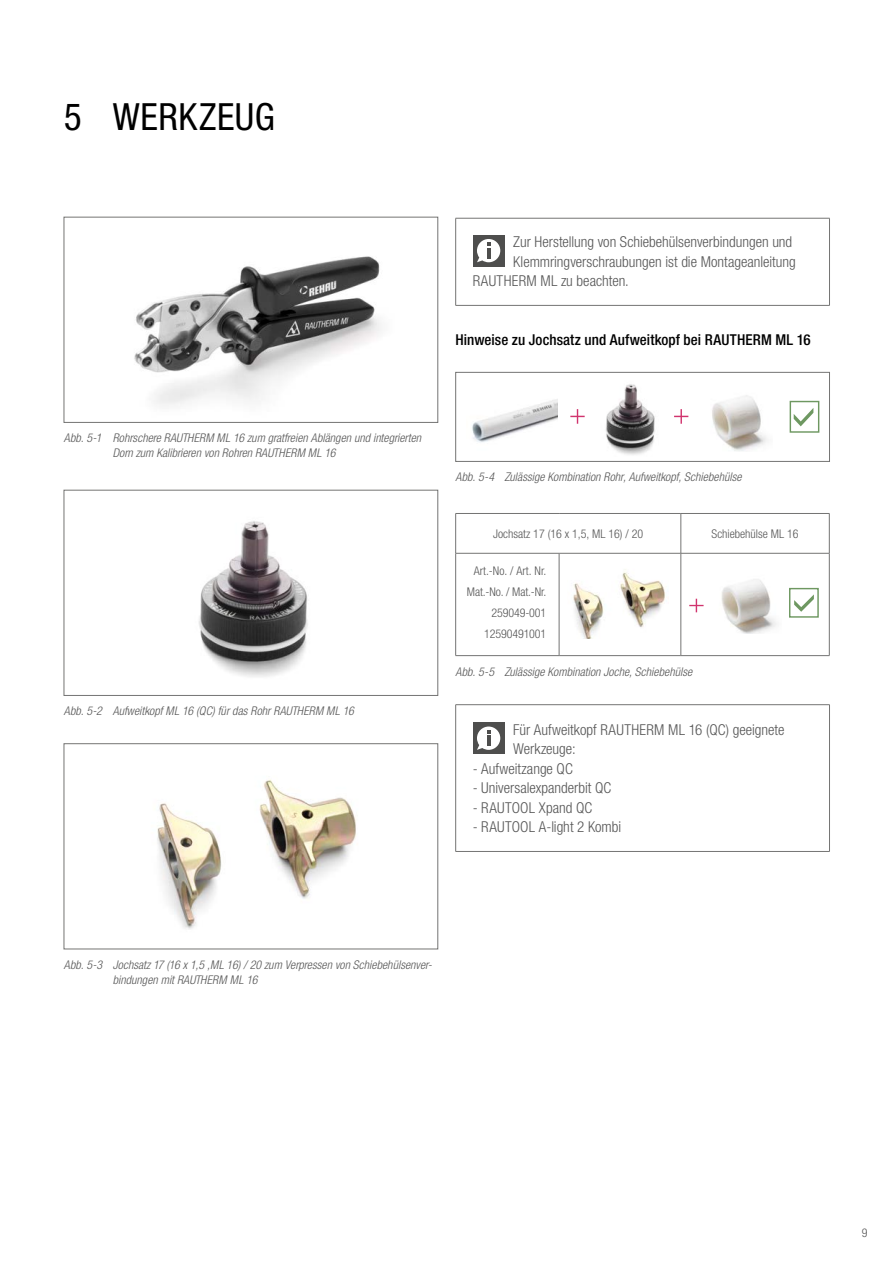
<style>
.page{position:relative;width:893px;height:1263px;background:#fff}
.page>*{position:absolute;margin:0;border:0;box-sizing:border-box;transform-origin:0 0}
.t1{font:condensed 37.5px "Helvetica Neue LTW1 G";letter-spacing:.015em;color:#000}
.Bodytext{font:300 condensed 15px/19.5px "Helvetica Neue LTW1 G";color:#565656}
.Bodytext_headline{font:500 condensed 15px "Helvetica Neue LTW1 G";letter-spacing:.005em;color:#000}
.t2{font:italic 300 condensed 12px/15px "Helvetica Neue LTW1 G";letter-spacing:.005em;color:#565656}
.t3{font:300 condensed 12px/21px "Helvetica Neue LTW1 G";color:#565656;text-align:right}
</style>
<div class="page">
<img style="left:134px;top:256px;width:247px;height:150px">
<div style="left:64px;top:217px;width:374px;height:206px;border:1px solid #747473"></div>
<img style="left:199px;top:521px;width:109px;height:156px">
<div style="left:64px;top:490px;width:374px;height:206px;border:1px solid #747473"></div>
<img style="left:157px;top:779px;width:199px;height:150px">
<div style="left:64px;top:743px;width:374px;height:206px;border:1px solid #747473"></div>
<hr style="left:455px;top:218px;width:375px;height:1px;background:#747473">
<hr style="left:455px;top:218px;width:1px;height:87px;background:#747473">
<hr style="left:829px;top:218px;width:1px;height:87px;background:#747473">
<hr style="left:455px;top:305px;width:375px;height:1px;background:#747473">
<div style="left:473px;top:235px;width:32px;height:32px;background:#4e4e4d"></div>
<svg style="left:477px;top:239px;width:23px;height:23px"></svg>
<div style="left:455px;top:372px;width:375px;height:90px;border:1px solid #747473"></div>
<div style="left:790px;top:401px;width:29px;height:32px;background:#fff;border:1px solid #6e9861"></div>
<svg style="left:794px;top:408px;width:19px;height:18px"></svg>
<svg style="left:674px;top:409px;width:14px;height:15px"></svg>
<svg style="left:570px;top:409px;width:15px;height:15px"></svg>
<img style="left:606px;top:384px;width:49px;height:71px">
<img style="left:472px;top:399px;width:86px;height:43px">
<img style="left:712px;top:395px;width:55px;height:56px">
<hr style="left:455px;top:513px;width:104px;height:1px;background:#747473">
<hr style="left:455px;top:514px;width:1px;height:39px;background:#747473">
<hr style="left:559px;top:513px;width:122px;height:1px;background:#747473">
<hr style="left:681px;top:513px;width:148px;height:1px;background:#747473">
<hr style="left:681px;top:514px;width:1px;height:39px;background:#747473">
<hr style="left:829px;top:514px;width:1px;height:39px;background:#747473">
<hr style="left:455px;top:553px;width:104px;height:1px;background:#747473">
<hr style="left:455px;top:553px;width:1px;height:102px;background:#747473">
<hr style="left:559px;top:553px;width:122px;height:1px;background:#747473">
<hr style="left:559px;top:553px;width:1px;height:102px;background:#747473">
<hr style="left:681px;top:553px;width:148px;height:1px;background:#747473">
<hr style="left:681px;top:553px;width:1px;height:102px;background:#747473">
<hr style="left:829px;top:553px;width:1px;height:102px;background:#747473">
<hr style="left:455px;top:655px;width:104px;height:1px;background:#747473">
<hr style="left:559px;top:655px;width:122px;height:1px;background:#747473">
<hr style="left:681px;top:655px;width:148px;height:1px;background:#747473">
<img style="left:573px;top:569px;width:92px;height:70px">
<svg style="left:689px;top:599px;width:15px;height:13px"></svg>
<div style="left:789px;top:588px;width:30px;height:30px;background:#fff;border:1px solid #6e9861"></div>
<svg style="left:794px;top:594px;width:20px;height:18px"></svg>
<img style="left:721px;top:579px;width:56px;height:54px">
<hr style="left:455px;top:704px;width:375px;height:1px;background:#747473">
<hr style="left:455px;top:705px;width:1px;height:146px;background:#747473">
<hr style="left:829px;top:705px;width:1px;height:146px;background:#747473">
<hr style="left:455px;top:851px;width:375px;height:1px;background:#747473">
<div style="left:473px;top:722px;width:32px;height:32px;background:#4e4e4d"></div>
<svg style="left:477px;top:726px;width:23px;height:24px"></svg>
<p class="t1" style="left:64px;top:95px;width:213px">5 WERKZEUG</p>
<p class="Bodytext" style="left:513px;top:232px;width:281px">Zur Herstellung von Schiebehülsenverbindungen und</p>
<p class="Bodytext" style="left:513px;top:252px;width:284px">Klemmringverschraubungen ist die Montageanleitung</p>
<p class="Bodytext" style="left:473px;top:271px;width:158px">RAUTHERM ML zu beachten.</p>
<p class="Bodytext_headline" style="left:455px;top:330px;width:357px">Hinweise zu Jochsatz und Aufweitkopf bei RAUTHERM ML 16</p>
<p class="t2" style="left:113px;top:430px;width:310px;text-indent:-49px">Abb. 5-1 Rohrschere RAUTHERM ML 16 zum gratfreien Ablängen und integrierten<br>Dorn zum Kalibrieren von Rohren RAUTHERM ML 16</p>
<p class="t2" style="left:64px;top:703px;width:292px">Abb. 5-2 Aufweitkopf ML 16 (QC) für das Rohr RAUTHERM ML 16</p>
<p class="t2" style="left:455px;top:469px;width:288px">Abb. 5-4 Zulässige Kombination Rohr, Aufweitkopf, Schiebehülse</p>
<p class="t3" style="left:493px;top:523px;width:151px">Jochsatz 17 (16 x 1,5, ML 16) / 20</p>
<p class="t3" style="left:712px;top:523px;width:88px">Schiebehülse ML 16</p>
<p class="t3" style="left:467px;top:560px;width:81px">Art.-No. / Art. Nr.<br>Mat.-No. / Mat.-Nr.<br>259049-001<br>12590491001</p>
<p class="t2" style="left:455px;top:664px;width:238px">Abb. 5-5 Zulässige Kombination Joche, Schiebehülse</p>
<p class="Bodytext" style="left:513px;top:720px;width:273px">Für Aufweitkopf RAUTHERM ML 16 (QC) geeignete<br>Werkzeuge:</p>
<p class="Bodytext" style="left:473px;top:759px;width:102px">- Aufweitzange QC</p>
<p class="Bodytext" style="left:473px;top:778px;width:140px">- Universalexpanderbit QC</p>
<p class="Bodytext" style="left:473px;top:798px;width:121px">- RAUTOOL Xpand QC</p>
<p class="Bodytext" style="left:473px;top:817px;width:150px">- RAUTOOL A-light 2 Kombi</p>
<p class="t2" style="left:113px;top:957px;width:321px;text-indent:-49px">Abb. 5-3 Jochsatz 17 (16 x 1,5 ,ML 16) / 20 zum Verpressen von Schiebehülsenver&shy;bindungen mit RAUTHERM ML 16</p>
<p class="t3" style="left:862px;top:1223px;width:7px">9</p>
</div>
